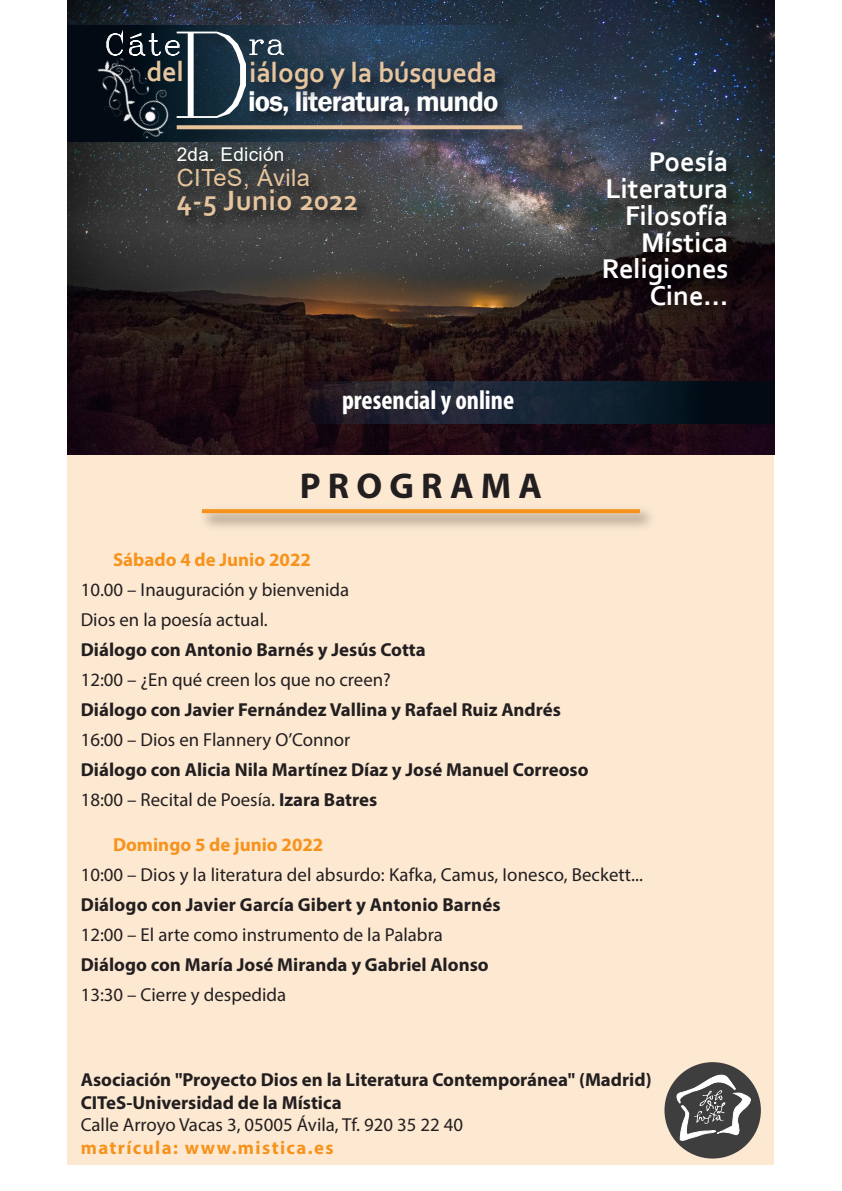
<style>
.page{position:relative;width:842px;height:1191px;background:#fff}
.page>*{position:absolute;margin:0;border:0;box-sizing:border-box;transform-origin:0 0}
.t1{font:115px "Complex";color:#fff}
.t2{font:700 36px "Myriad Pro";letter-spacing:.2em;color:#231f20}
.t3{font:700 29.2px "Corbel";letter-spacing:.015em;color:#e6c49d}
.t4{font:600 28.7px "Franklin Gothic";letter-spacing:-.03em;color:#fff}
.t5{font:700 28.7px "Corbel";letter-spacing:-.01em;color:#e6c49d}
.t6{font:28.7px "Complex";color:#fff}
.t7{font:700 28.4px/26.8px "Corbel";color:#fff;text-align:right}
.t8{font:700 condensed 27px "Myriad Pro";color:#fff}
.t9{font:23.7px "Arial";letter-spacing:.015em;color:#e6c49d}
.t10{font:18.9px "Arial";letter-spacing:.015em;color:#fff}
.t11{font:700 18.8px/30px "Myriad Pro";color:#231f20}
.t12{font:18.8px/30px "Myriad Pro";color:#231f20}
.t13{font:700 18.8px "Myriad Pro";color:#f7931d}
.t14{font:700 18.8px "Myriad Pro";letter-spacing:.075em;color:#f7931d}
.s1{font-weight:400}
</style>
<div class="page">
<div style="left:68px;top:455px;width:706px;height:709px;background:#fde9d2"></div>
<div style="left:664px;top:1062px;width:97px;height:96px;background:#3e3e3f;border-radius:50%"></div>
<svg style="left:672px;top:1071px;width:79px;height:70px"></svg>
<svg style="left:202px;top:509px;width:438px;height:4px;background:#f69625"></svg>
<img style="left:68px;top:0;width:706px;height:455px">
<img style="left:551px;top:140px;width:200px;height:195px">
<img style="left:169px;top:151px;width:216px;height:95px">
<svg style="left:68px;top:26px;width:464px;height:115px;background:#1a3043"></svg>
<svg style="left:106px;top:31px;width:75px;height:17px"></svg>
<img style="left:240px;top:79px;width:384px;height:63px">
<img style="left:190px;top:117px;width:354px;height:34px">
<svg style="left:190px;top:125px;width:332px;height:4px"></svg>
<img style="left:241px;top:50px;width:373px;height:64px">
<svg style="left:249px;top:39px;width:36px;height:17px"></svg>
<img style="left:76px;top:48px;width:114px;height:106px">
<svg style="left:289px;top:381px;width:485px;height:43px;background:#161c29"></svg>
<h1 class="t1" style="left:168px;top:2px;width:92px">D</h1>
<h3 class="t6" style="left:105px;top:26px;width:79px">Cáte</h3>
<h3 class="t6" style="left:248px;top:26px;width:40px">ra</h3>
<h3 class="t5" style="left:146px;top:54px;width:39px">del</h3>
<h3 class="t5" style="left:249px;top:55px;width:249px">iálogo y la búsqueda</h3>
<h3 class="t4" style="left:248px;top:84px;width:252px">ios, literatura, mundo</h3>
<p class="t10" style="left:177px;top:142px;width:109px">2da. Edición</p>
<p class="t9" style="left:177px;top:161px;width:135px">CITeS, Ávila</p>
<h3 class="t3" style="left:177px;top:182px;width:183px">4-5 Junio 2022</h3>
<h3 class="t8" style="left:342px;top:383px;width:174px">presencial y online</h3>
<h2 class="t2" style="left:300px;top:462px;width:244px">PROGRAMA</h2>
<h3 class="t7" style="left:602px;top:147px;width:128px">Poesía<br>Literatura<br>Filosofía<br>Mística<br>Religiones<br>Cine...</h3>
<p class="t13" style="left:113px;top:547px;width:199px">Sábado 4 de Junio 2022</p>
<p class="t12" style="left:81px;top:574px;width:270px">10.00 – Inauguración y bienvenida<br>Dios en la poesía actual.</p>
<p class="t11" style="left:81px;top:633px;width:347px">Diálogo con Antonio Barnés y Jesús Cotta</p>
<p class="t12" style="left:81px;top:664px;width:312px">12:00 – ¿En qué creen los que no creen?</p>
<p class="t11" style="left:81px;top:693px;width:482px">Diálogo con Javier Fernández Vallina y Rafael Ruiz Andrés</p>
<p class="t12" style="left:81px;top:724px;width:271px">16:00 – Dios en Flannery O’Connor</p>
<p class="t11" style="left:81px;top:753px;width:509px">Diálogo con Alicia Nila Martínez Díaz y José Manuel Correoso<br><span class="s1">18:00 – Recital de Poesía.</span> Izara Batres</p>
<p class="t13" style="left:113px;top:832px;width:212px">Domingo 5 de junio 2022</p>
<p class="t12" style="left:81px;top:859px;width:564px">10:00 – Dios y la literatura del absurdo: Kafka, Camus, Ionesco, Beckett...</p>
<p class="t11" style="left:81px;top:889px;width:421px">Diálogo con Javier García Gibert y Antonio Barnés</p>
<p class="t12" style="left:81px;top:919px;width:364px">12:00 – El arte como instrumento de la Palabra</p>
<p class="t11" style="left:81px;top:949px;width:409px">Diálogo con María José Miranda y Gabriel Alonso</p>
<p class="t12" style="left:81px;top:979px;width:207px">13:30 – Cierre y despedida</p>
<p class="t11" style="left:81px;top:1068px;width:572px;line-height:22.6px">Asociación "Proyecto Dios en la Literatura Contemporánea" (Madrid)<br>CITeS-Universidad de la Mística</p>
<p class="t12" style="left:81px;top:1109px;width:384px">Calle Arroyo Vacas 3, 05005 Ávila, Tf. 920 35 22 40</p>
<p class="t14" style="left:81px;top:1135px;width:255px">matrícula: www.mistica.es</p>
</div>
